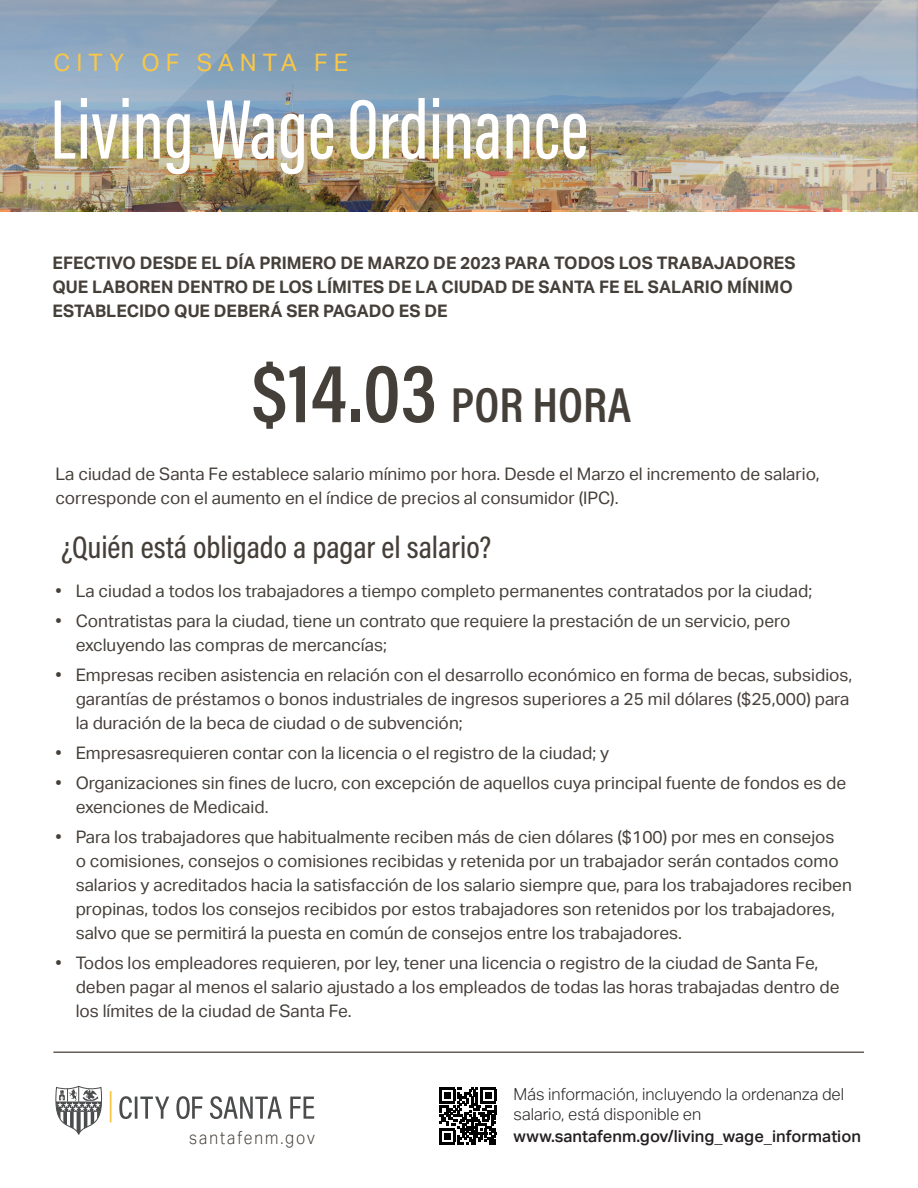
<style>
.page{position:relative;width:918px;height:1188px;background:#fff}
.page>*{position:absolute;margin:0;border:0;box-sizing:border-box;transform-origin:0 0}
.t1{font:87px "Acumin Variable Concept";color:#fff}
.t2{font:600 49.65px "Acumin Pro Cond";color:#453f39}
.t3{font:500 31.5px "Acumin Pro Cond";color:#453f39}
.t4{font:24px "Aktiv Grotesk";letter-spacing:.25em;color:#fac745}
.t5{font:300 17.85px "Aktiv Grotesk";letter-spacing:.13em;color:#453f39;scale:.87 1}
.t6{font:17.25px/24px "Aktiv Grotesk";color:#453f39}
.t7{font:700 17.25px/24px "Aktiv Grotesk";color:#453f39}
.t8{font:300 16.5px/19.8px "Aktiv Grotesk";color:#231f20}
.t9{font:500 16.5px "Aktiv Grotesk";color:#231f20}
.s1{font-size:84.6px}
</style>
<div class="page">
<img style="left:357px;top:0;width:160px;height:209px">
<img style="left:517px;top:0;width:401px;height:212px">
<img style="left:0;top:0;width:357px;height:212px">
<svg style="left:439px;top:1087px;width:57px;height:57px"></svg>
<div style="left:444px;top:1133px;width:7px;height:7px;background:#000"></div>
<svg style="left:119px;top:1096px;width:195px;height:23px"></svg>
<svg style="left:55px;top:1085px;width:48px;height:50px"></svg>
<hr style="left:110px;top:1091px;width:2px;height:31px;background:#fac745">
<hr style="left:53px;top:1051px;width:811px;height:2px;background:#665e59">
<p class="t4" style="left:53px;top:49px;width:296px">CITY OF SANTA FE</p>
<p class="t1" style="left:50px;top:69px;width:540px">Living Wage Ordinance</p>
<p class="t7" style="left:52px;top:251px;width:745px">EFECTIVO DESDE EL DÍA PRIMERO DE MARZO DE 2023 PARA TODOS LOS TRABAJADORES<br>QUE LABOREN DENTRO DE LOS LÍMITES DE LA CIUDAD DE SANTA FE EL SALARIO MÍNIMO<br>ESTABLECIDO QUE DEBERÁ SER PAGADO ES DE</p>
<p class="t2" style="left:252px;top:373px;width:381px"><span class="s1">$14.03</span> POR HORA</p>
<p class="t6" style="left:55px;top:462px;width:766px">La ciudad de Santa Fe establece salario mínimo por hora. Desde el Marzo el incremento de salario, corresponde con el aumento en el índice de precios al consumidor (IPC).</p>
<p class="t3" style="left:61px;top:527px;width:431px">¿Quién está obligado a pagar el salario?</p>
<p class="t6" style="left:55px;top:579px;width:758px">• La ciudad a todos los trabajadores a tiempo completo permanentes contratados por la ciudad;</p>
<p class="t6" style="left:76px;top:609px;width:716px;text-indent:-20px">• Contratistas para la ciudad, tiene un contrato que requiere la prestación de un servicio, pero excluyendo las compras de mercancías;</p>
<p class="t6" style="left:76px;top:663px;width:778px;text-indent:-20px">• Empresas reciben asistencia en relación con el desarrollo económico en forma de becas, subsidios, garantías de préstamos o bonos industriales de ingresos superiores a 25 mil dólares ($25,000) para la duración de la beca de ciudad o de subvención;</p>
<p class="t6" style="left:55px;top:741px;width:555px">• Empresasrequieren contar con la licencia o el registro de la ciudad; y</p>
<p class="t6" style="left:76px;top:771px;width:772px;text-indent:-20px">• Organizaciones sin fines de lucro, con excepción de aquellos cuya principal fuente de fondos es de exenciones de Medicaid.</p>
<p class="t6" style="left:76px;top:825px;width:778px;text-indent:-20px">• Para los trabajadores que habitualmente reciben más de cien dólares ($100) por mes en consejos<br>o comisiones, consejos o comisiones recibidas y retenida por un trabajador serán contados como salarios y acreditados hacia la satisfacción de los salario siempre que, para los trabajadores reciben propinas, todos los consejos recibidos por estos trabajadores son retenidos por los trabajadores, salvo que se permitirá la puesta en común de consejos entre los trabajadores.</p>
<p class="t6" style="left:76px;top:951px;width:765px;text-indent:-20px">• Todos los empleadores requieren, por ley, tener una licencia o registro de la ciudad de Santa Fe, deben pagar al menos el salario ajustado a los empleados de todas las horas trabajadas dentro de los límites de la ciudad de Santa Fe.</p>
<p class="t8" style="left:514px;top:1085px;width:332px">Más información, incluyendo la ordenanza del salario, está disponible en</p>
<p class="t5" style="left:189px;top:1128px;width:146px">santafenm.gov</p>
<p class="t9" style="left:514px;top:1127px;width:349px">www.santafenm.gov/living_wage_information</p>
</div>
